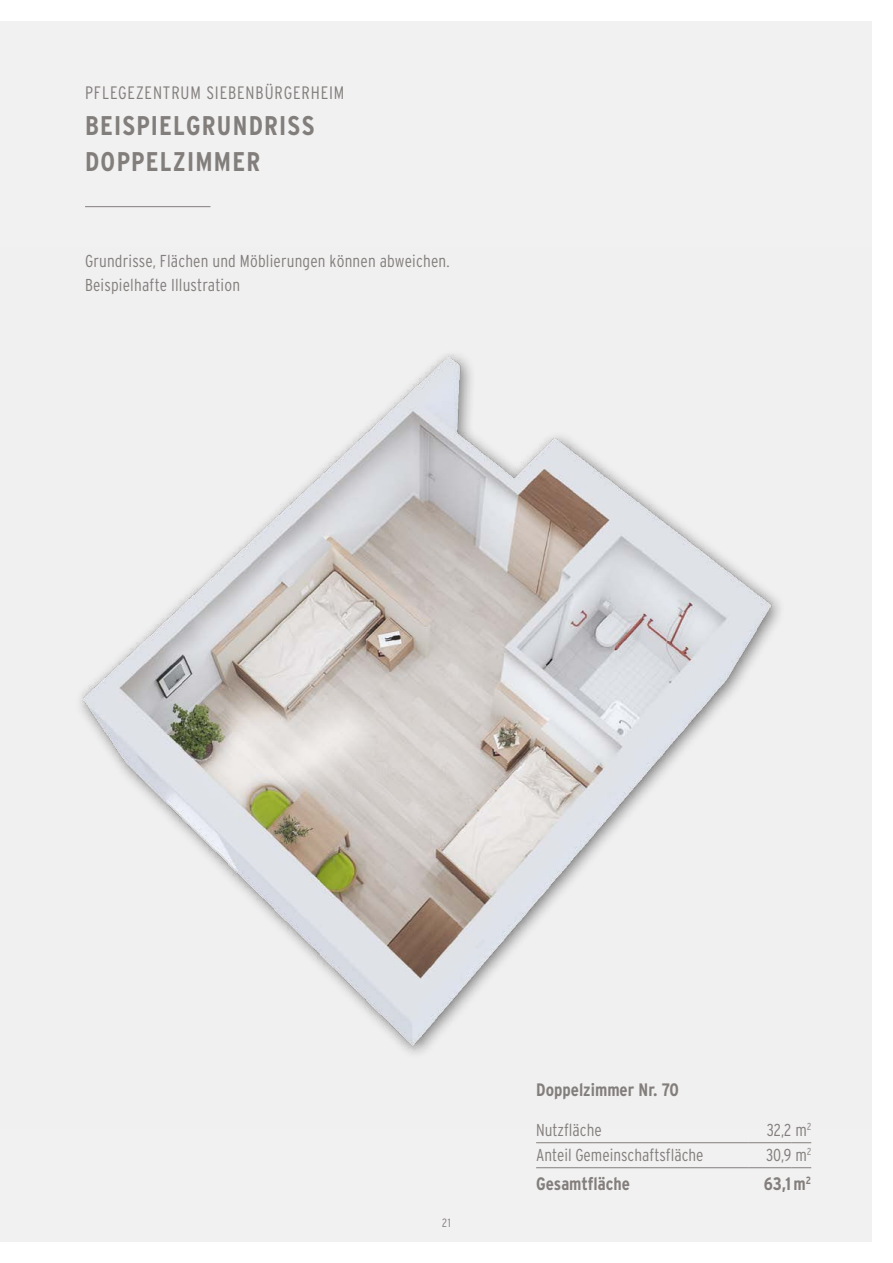
<style>
.page{position:relative;width:893px;height:1263px;background:#fff}
.page>*{position:absolute;margin:0;border:0;box-sizing:border-box;transform-origin:0 0}
.t1{font:700 condensed 27px/36px "Interstate";letter-spacing:.045em;color:#827e7c}
.t2{font:700 condensed 18px "Interstate";color:#827e7c}
.t3{font:300 18px "Interstate Condensed";letter-spacing:.045em;color:#827e7c}
.t4{font:300 17.25px/24px "Interstate Condensed";letter-spacing:.01em;color:#827e7c}
.t5{font:300 12px "Interstate Condensed";color:#827e7c}
</style>
<div class="page">
<div style="left:0;top:21px;width:872px;height:1221px;background:#f2f1f1"></div>
<img style="left:80px;top:354px;width:700px;height:700px">
<hr style="left:85px;top:206px;width:125px;height:1px;background:#827e7c">
<hr style="left:536px;top:1167px;width:213px;height:1px;background:#827e7c">
<hr style="left:749px;top:1167px;width:42px;height:1px;background:#827e7c">
<svg style="left:791px;top:1167px;width:20px;height:1px"></svg>
<hr style="left:536px;top:1142px;width:213px;height:1px;background:#827e7c">
<hr style="left:749px;top:1142px;width:42px;height:1px;background:#827e7c">
<svg style="left:791px;top:1142px;width:20px;height:1px"></svg>
<p class="t3" style="left:85px;top:84px;width:261px">PFLEGEZENTRUM SIEBENBÜRGERHEIM</p>
<h1 class="t1" style="left:85px;top:108px;width:231px">BEISPIELGRUNDRISS<br>DOPPELZIMMER</h1>
<p class="t4" style="left:85px;top:249px;width:366px">Grundrisse, Flächen und Möblierungen können abweichen.<br>Beispielhafte Illustration</p>
<p class="t5" style="left:442px;top:1217px;width:10px">21</p>
<p class="t2" style="left:536px;top:1079px;width:144px">Doppelzimmer Nr. 70</p>
<p class="t4" style="left:536px;top:1118px;width:67px">Nutzfläche</p>
<p class="t4" style="left:767px;top:1118px;width:46px">32,2 m<sup>2</sup></p>
<p class="t4" style="left:536px;top:1143px;width:169px">Anteil Gemeinschaftsfläche</p>
<p class="t4" style="left:766px;top:1143px;width:47px">30,9 m<sup>2</sup></p>
<p class="t2" style="left:536px;top:1173px;width:95px">Gesamtfläche</p>
<p class="t2" style="left:764px;top:1173px;width:49px">63,1m<sup>2</sup></p>
</div>
